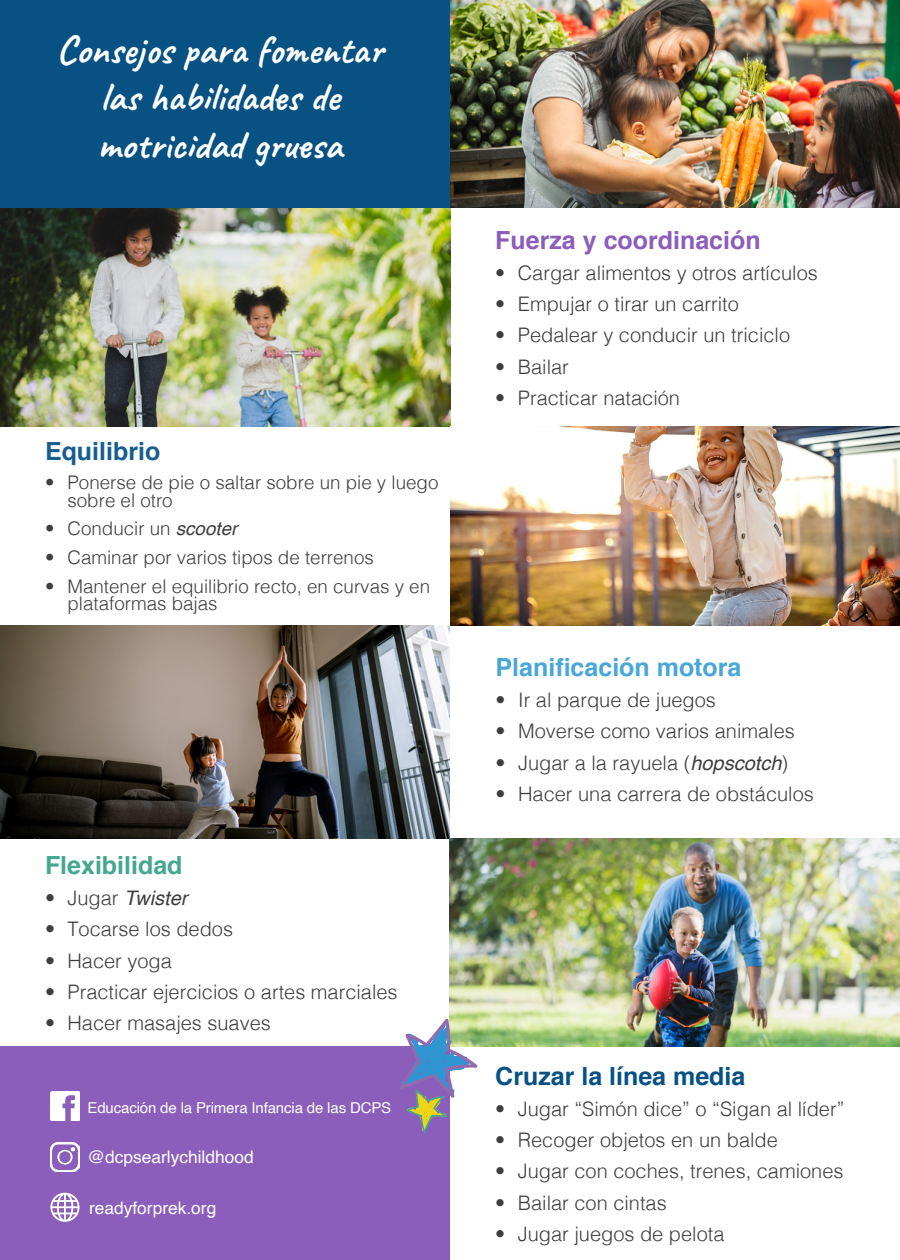
<style>
.page{position:relative;width:900px;height:1260px;background:#fff}
.page>*{position:absolute;margin:0;border:0;box-sizing:border-box;transform-origin:0 0}
.t1{font:700 40px/47.5px "Caveat";color:#fff;text-align:center}
.t2{font:700 25px "Helvetica";color:#8c5ebb}
.t3{font:700 25px "Helvetica";color:#48a7d9}
.t4{font:700 25px "Helvetica";color:#075284}
.t5{font:700 25px "Helvetica";color:#45a790}
.t6{font:700 25px "Helvetica";color:#175e90}
.t7{font:300 20px "Helvetica";color:#3e3e3f}
.t8{font:italic 20px "Helvetica";color:#3e3e3f}
.t9{font:300 18.75px/17.5px "Helvetica";color:#3e3e3f}
.Body{font:17.25px "Helvetica";color:#fff}
.Body-2{font:15px "Helvetica";letter-spacing:-.01em;color:#fff}
.s1{font-weight:400;font-style:italic}
.s2{font-weight:300;font-style:normal}
</style>
<div class="page">
<div style="left:0;top:1047px;width:450px;height:213px;background:#8c5ebb"></div>
<img style="left:50px;top:1091px;width:30px;height:30px">
<img style="left:51px;top:1143px;width:28px;height:29px">
<svg style="left:50px;top:1193px;width:30px;height:29px"></svg>
<div style="left:0;top:0;width:450px;height:243px;background:#075283"></div>
<img style="left:0;top:208px;width:450px;height:219px">
<img style="left:0;top:625px;width:450px;height:213px">
<img style="left:450px;top:0;width:450px;height:208px">
<img style="left:450px;top:427px;width:450px;height:198px">
<img style="left:450px;top:838px;width:450px;height:209px">
<svg style="left:399px;top:1018px;width:79px;height:115px"></svg>
<h1 class="t1" style="left:57px;top:26px;width:328px">Consejos para fomentar las habilidades de motricidad gruesa</h1>
<h1 class="t6" style="left:45px;top:431px;width:117px">Equilibrio</h1>
<p class="t9" style="left:68px;top:472px;width:372px;text-indent:-22px">• Ponerse de pie o saltar sobre un pie y luego sobre el otro</p>
<p class="t9" style="left:45px;top:519px;width:194px">• Conducir un <span class="s1">scooter</span></p>
<p class="t9" style="left:45px;top:547px;width:330px">• Caminar por varios tipos de terrenos</p>
<p class="t9" style="left:68px;top:576px;width:364px;text-indent:-22px">• Mantener el equilibrio recto, en curvas y en plataformas bajas</p>
<h1 class="t5" style="left:45px;top:845px;width:139px">Flexibilidad</h1>
<p class="t8" style="left:45px;top:882px;width:144px"><span class="s2">• Jugar</span> Twister</p>
<p class="t7" style="left:45px;top:912px;width:190px">• Tocarse los dedos</p>
<p class="t7" style="left:45px;top:943px;width:128px">• Hacer yoga</p>
<p class="t7" style="left:45px;top:975px;width:354px">• Practicar ejercicios o artes marciales</p>
<p class="t7" style="left:45px;top:1006px;width:227px">• Hacer masajes suaves</p>
<p class="Body-2" style="left:88px;top:1096px;width:305px">Educación de la Primera Infancia de las DCPS</p>
<p class="Body" style="left:88px;top:1144px;width:168px">@dcpsearlychildhood</p>
<p class="Body" style="left:89px;top:1194px;width:129px">readyforprek.org</p>
<h1 class="t2" style="left:495px;top:220px;width:267px">Fuerza y coordinación</h1>
<p class="t7" style="left:495px;top:256px;width:324px">• Cargar alimentos y otros artículos</p>
<p class="t7" style="left:495px;top:287px;width:245px">• Empujar o tirar un carrito</p>
<p class="t7" style="left:495px;top:318px;width:296px">• Pedalear y conducir un triciclo</p>
<p class="t7" style="left:495px;top:349px;width:75px">• Bailar</p>
<p class="t7" style="left:495px;top:381px;width:186px">• Practicar natación</p>
<h1 class="t3" style="left:496px;top:647px;width:247px">Planificación motora</h1>
<p class="t7" style="left:496px;top:683px;width:222px">• Ir al parque de juegos</p>
<p class="t7" style="left:496px;top:714px;width:301px">• Moverse como varios animales</p>
<p class="t7" style="left:496px;top:745px;width:294px">• Jugar a la rayuela (<span class="s1">hopscotch</span>)</p>
<p class="t7" style="left:496px;top:777px;width:320px">• Hacer una carrera de obstáculos</p>
<h1 class="t4" style="left:495px;top:1056px;width:252px">Cruzar la línea media</h1>
<p class="t7" style="left:495px;top:1092px;width:351px">• Jugar “Simón dice” o “Sigan al líder”</p>
<p class="t7" style="left:495px;top:1123px;width:284px">• Recoger objetos en un balde</p>
<p class="t7" style="left:495px;top:1154px;width:350px">• Jugar con coches, trenes, camiones</p>
<p class="t7" style="left:495px;top:1185px;width:173px">• Bailar con cintas</p>
<p class="t7" style="left:495px;top:1217px;width:231px">• Jugar juegos de pelota</p>
</div>
